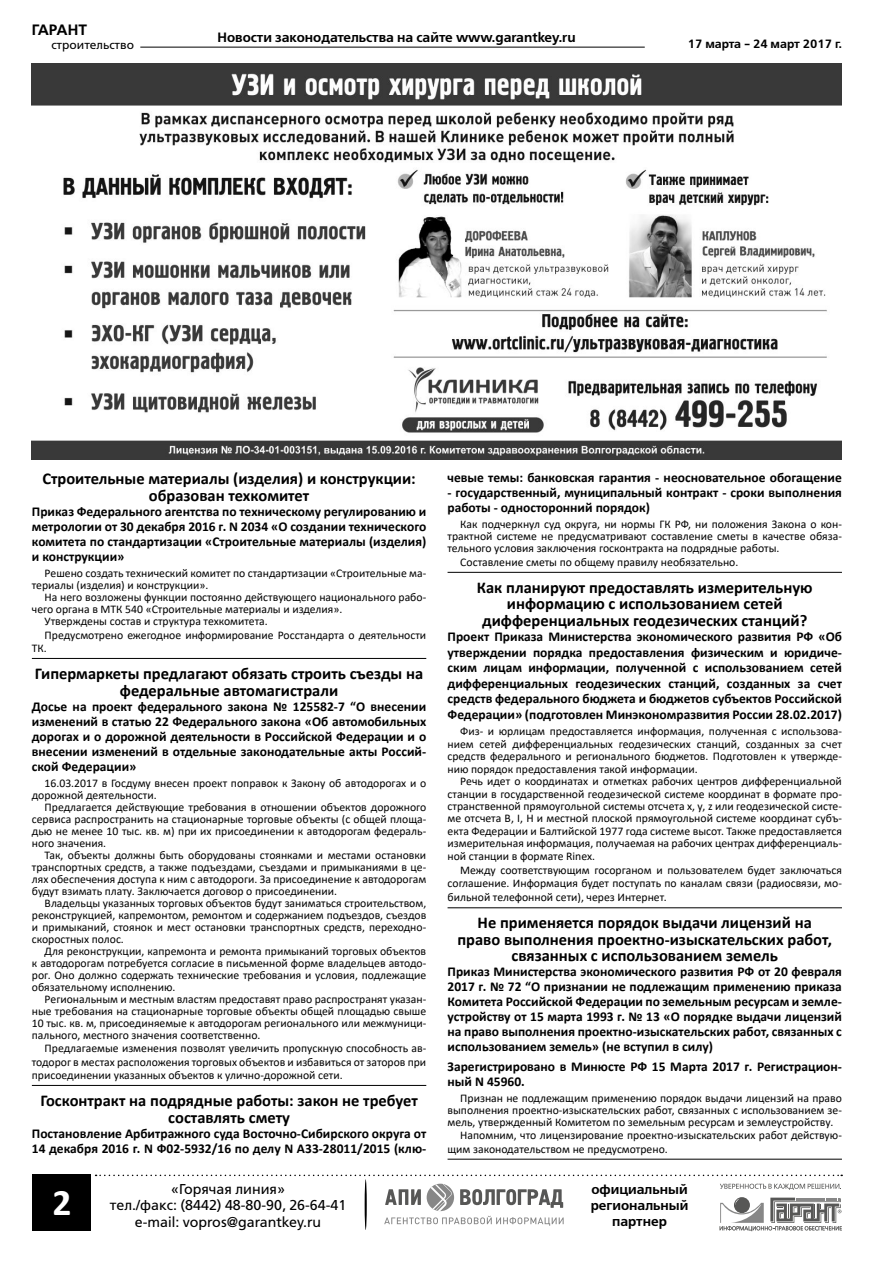
<style>
.page{position:relative;width:893px;height:1263px;background:#fff}
.page>*{position:absolute;margin:0;border:0;box-sizing:border-box;transform-origin:0 0}
.t1{font:700 37.5px "Calibri";color:#fff}
.t2{font:700 16.5px/16.5px "Calibri";color:#000;text-align:center}
.t3{font:700 15px "Free Set C";color:#000}
.t4{font:14.25px/16.5px "Free Set C";color:#000;text-align:center}
.t5{font:700 13.5px/15px "Calibri";color:#000;text-align:justify}
.t6{font:700 13.5px/16.2px "Free Set C";color:#000;text-align:center}
.t7{font:700 12px "Free Set C";color:#000}
.t8{font:12px "Free Set C";color:#000}
.t9{font:11.7px/12px "Calibri";color:#000;text-align:justify}
</style>
<div class="page">
<hr style="left:140px;top:47px;width:505px;height:1px;background:#000">
<div style="left:32px;top:1174px;width:58px;height:57px;background:#000"></div>
<svg style="left:96px;top:1174px;width:746px;height:2px"></svg>
<hr style="left:365px;top:1179px;width:2px;height:51px;background:#000;border-radius:50%">
<svg style="left:384px;top:1184px;width:180px;height:42px"></svg>
<svg style="left:720px;top:1197px;width:122px;height:34px"></svg>
<svg style="left:720px;top:1184px;width:121px;height:6px"></svg>
<hr style="left:32px;top:658px;width:394px;height:1px;background:#000">
<hr style="left:32px;top:1085px;width:394px;height:1px;background:#000">
<hr style="left:448px;top:572px;width:394px;height:1px;background:#000">
<hr style="left:448px;top:907px;width:394px;height:1px;background:#000">
<hr style="left:448px;top:1159px;width:394px;height:1px;background:#000">
<img style="left:32px;top:64px;width:810px;height:395px">
<p class="t3" style="left:32px;top:21px;width:57px">ГАРАНТ</p>
<p class="t8" style="left:52px;top:38px;width:84px">строительство</p>
<p class="t6" style="left:217px;top:30px;width:360px">Новости законодательства на сайте www.garantkey.ru</p>
<p class="t7" style="left:688px;top:36px;width:156px">17 марта - 24 март 2017 г.</p>
<h2 class="t2" style="left:42px;top:470px;width:375px">Строительные материалы (изделия) и конструкции: образован техкомитет</h2>
<p class="t5" style="left:32px;top:504px;width:396px">Приказ Федерального агентства по техническому регулированию и метрологии от 30 декабря 2016 г. N 2034 «О создании технического комитета по стандартизации «Строительные материалы (изделия) и конструкции»</p>
<p class="t9" style="left:32px;top:567px;width:396px;text-indent:13px">Решено создать технический комитет по стандартизации «Строительные ма&shy;териалы (изделия) и конструкции».</p>
<p class="t9" style="left:45px;top:591px;width:383px">На него возложены функции постоянно действующего национального рабо-</p>
<p class="t9" style="left:32px;top:603px;width:312px">чего органа в МТК 540 «Строительные материалы и изделия».</p>
<p class="t9" style="left:45px;top:615px;width:225px">Утверждены состав и структура техкомитета.</p>
<p class="t9" style="left:32px;top:628px;width:396px;line-height:13.4px;text-indent:13px">Предусмотрено ежегодное информирование Росстандарта о деятельности<br>ТК.</p>
<h2 class="t2" style="left:35px;top:665px;width:390px">Гипермаркеты предлагают обязать строить съезды на федеральные автомагистрали</h2>
<p class="t5" style="left:32px;top:698px;width:396px">Досье на проект федерального закона № 125582-7 “О внесении изменений в статью 22 Федерального закона «Об автомобильных дорогах и о дорожной деятельности в Российской Федерации и о внесении изменений в отдельные законодательные акты Россий&shy;ской Федерации»</p>
<p class="t9" style="left:32px;top:777px;width:396px;text-indent:13px">16.03.2017 в Госдуму внесен проект поправок к Закону об автодорогах и о дорожной деятельности.</p>
<p class="t9" style="left:32px;top:801px;width:396px;text-indent:13px">Предлагается действующие требования в отношении объектов дорожного сервиса распространить на стационарные торговые объекты (с общей площа&shy;дью не менее 10 тыс. кв. м) при их присоединении к автодорогам федераль&shy;ного значения.</p>
<p class="t9" style="left:32px;top:849px;width:396px;text-indent:13px">Так, объекты должны быть оборудованы стоянками и местами остановки транспортных средств, а также подъездами, съездами и примыканиями в це&shy;лях обеспечения доступа к ним с автодороги. За присоединение к автодорогам будут взимать плату. Заключается договор о присоединении.</p>
<p class="t9" style="left:32px;top:897px;width:396px;text-indent:13px">Владельцы указанных торговых объектов будут заниматься строительством, реконструкцией, капремонтом, ремонтом и содержанием подъездов, съездов и примыканий, стоянок и мест остановки транспортных средств, переходно&shy;скоростных полос.</p>
<p class="t9" style="left:32px;top:945px;width:396px;text-indent:13px">Для реконструкции, капремонта и ремонта примыканий торговых объектов к автодорогам потребуется согласие в письменной форме владельцев автодо&shy;рог. Оно должно содержать технические требования и условия, подлежащие обязательному исполнению.</p>
<p class="t9" style="left:32px;top:993px;width:396px;text-indent:13px">Региональным и местным властям предоставят право распространят указан&shy;ные требования на стационарные торговые объекты общей площадью свыше 10 тыс. кв. м, присоединяемые к автодорогам регионального или межмуници&shy;пального, местного значения соответственно.</p>
<p class="t9" style="left:32px;top:1041px;width:396px;line-height:13.4px;text-indent:13px">Предлагаемые изменения позволят увеличить пропускную способность ав&shy;тодорог в местах расположения торговых объектов и избавиться от заторов при присоединении указанных объектов к улично-дорожной сети.</p>
<h2 class="t2" style="left:40px;top:1092px;width:379px">Госконтракт на подрядные работы: закон не требует составлять смету</h2>
<p class="t5" style="left:32px;top:1125px;width:396px">Постановление Арбитражного суда Восточно-Сибирского округа от<br>14 декабря 2016 г. N Ф02-5932/16 по делу N А33-28011/2015 (клю-</p>
<h1 class="t1" style="left:53px;top:1176px;width:21px">2</h1>
<p class="t4" style="left:110px;top:1180px;width:238px">«Горячая линия»<br>тел./факс: (8442) 48-80-90, 26-64-41 e-mail: vopros@garantkey.ru</p>
<p class="t5" style="left:448px;top:470px;width:396px">чевые темы: банковская гарантия - неосновательное обогащение</p>
<p class="t5" style="left:448px;top:485px;width:396px">- государственный, муниципальный контракт - сроки выполнения работы - односторонний порядок)</p>
<p class="t9" style="left:448px;top:518px;width:396px;text-indent:13px">Как подчеркнул суд округа, ни нормы ГК РФ, ни положения Закона о кон&shy;трактной системе не предусматривают составление сметы в качестве обяза&shy;тельного условия заключения госконтракта на подрядные работы.</p>
<p class="t9" style="left:460px;top:556px;width:280px">Составление сметы по общему правилу необязательно.</p>
<h2 class="t2" style="left:477px;top:579px;width:337px">Как планируют предоставлять измерительную информацию с использованием сетей дифференциальных геодезических станций?</h2>
<p class="t5" style="left:448px;top:629px;width:396px;line-height:15.5px">Проект Приказа Министерства экономического развития РФ «Об утверждении порядка предоставления физическим и юридиче&shy;ским лицам информации, полученной с использованием сетей дифференциальных геодезических станций, созданных за счет средств федерального бюджета и бюджетов субъектов Российской Федерации» (подготовлен Минэкономразвития России 28.02.2017)</p>
<p class="t9" style="left:448px;top:725px;width:396px;line-height:12.5px;text-indent:13px">Физ- и юрлицам предоставляется информация, полученная с использова&shy;нием сетей дифференциальных геодезических станций, созданных за счет средств федерального и регионального бюджетов. Подготовлен к утвержде&shy;нию порядок предоставления такой информации.</p>
<p class="t9" style="left:448px;top:775px;width:396px;line-height:12.5px;text-indent:13px">Речь идет о координатах и отметках рабочих центров дифференциальной станции в государственной геодезической системе координат в формате про&shy;странственной прямоугольной системы отсчета х, у, z или геодезической систе&shy;ме отсчета В, I, Н и местной плоской прямоугольной системе координат субъ&shy;екта Федерации и Балтийской 1977 года системе высот. Также предоставляется измерительная информация, получаемая на рабочих центрах дифференциаль&shy;ной станции в формате Rinex.</p>
<p class="t9" style="left:448px;top:862px;width:396px;line-height:13.8px;text-indent:13px">Между соответствующим госорганом и пользователем будет заключаться соглашение. Информация будет поступать по каналам связи (радиосвязи, мо&shy;бильной телефонной сети), через Интернет.</p>
<h2 class="t2" style="left:457px;top:914px;width:376px">Не применяется порядок выдачи лицензий на право выполнения проектно-изыскательских работ, связанных с использованием земель</h2>
<p class="t5" style="left:448px;top:964px;width:396px">Приказ Министерства экономического развития РФ от 20 февраля 2017 г. № 72 “О признании не подлежащим применению приказа Комитета Российской Федерации по земельным ресурсам и земле&shy;устройству от 15 марта 1993 г. № 13 «О порядке выдачи лицензий на право выполнения проектно-изыскательских работ, связанных с использованием земель» (не вступил в силу)</p>
<p class="t5" style="left:448px;top:1058px;width:396px">Зарегистрировано в Минюсте РФ 15 Марта 2017 г. Регистрацион&shy;ный N 45960.</p>
<p class="t9" style="left:448px;top:1092px;width:396px;text-indent:13px">Признан не подлежащим применению порядок выдачи лицензий на право выполнения проектно-изыскательских работ, связанных с использованием зе&shy;мель, утвержденный Комитетом по земельным ресурсам и землеустройству.</p>
<p class="t9" style="left:448px;top:1128px;width:396px;line-height:13.4px;text-indent:13px">Напомним, что лицензирование проектно-изыскательских работ действую&shy;щим законодательством не предусмотрено.</p>
<p class="t6" style="left:591px;top:1181px;width:99px">официальный региональный партнер</p>
</div>
